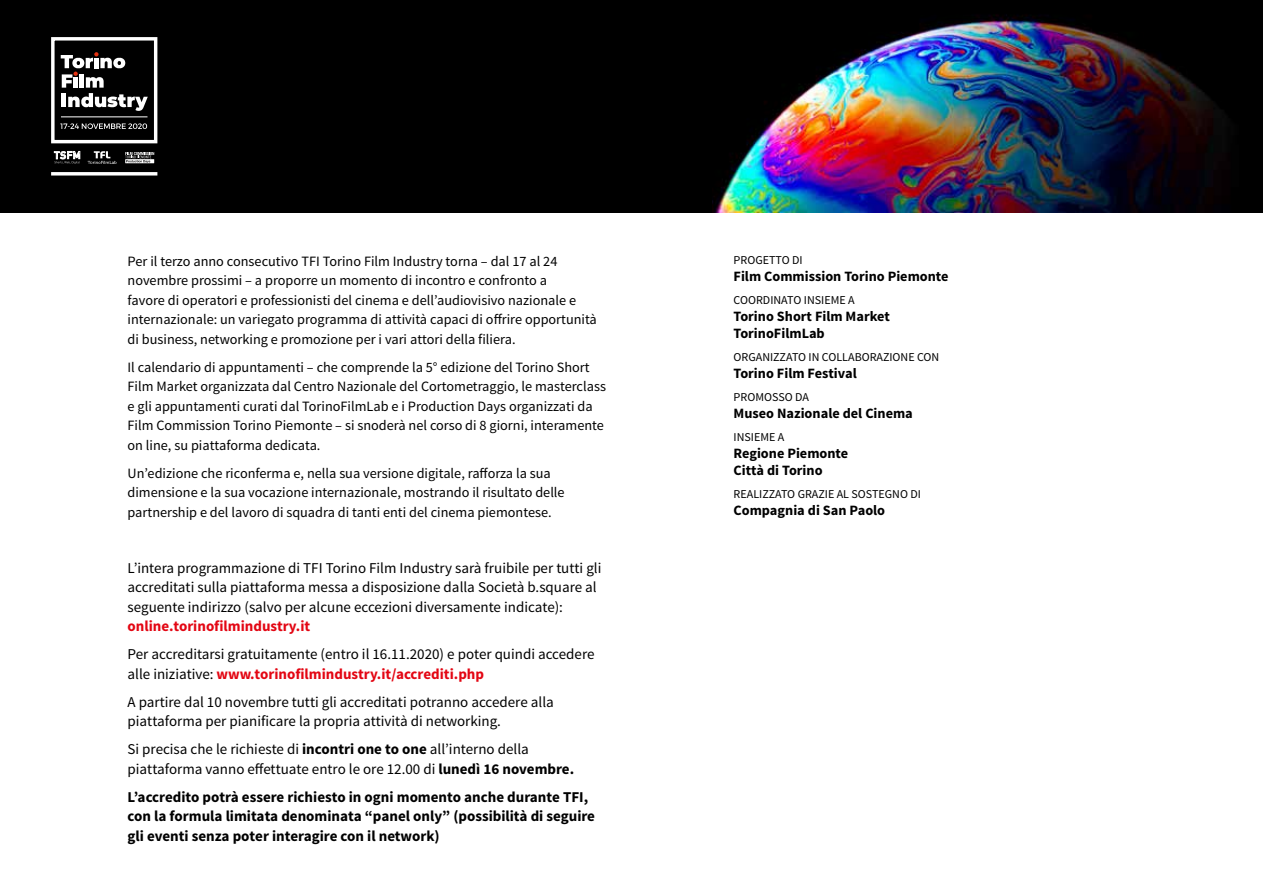
<style>
.page{position:relative;width:1263px;height:893px;background:#fff}
.page>*{position:absolute;margin:0;border:0;box-sizing:border-box;transform-origin:0 0}
.t1{font:15px/19.5px "Source Sans Pro";color:#000}
.t2{font:700 15px/19.5px "Source Sans Pro";color:#000}
.t3{font:700 15px "Source Sans Pro";color:#e30613}
.t4{font:14.25px/19.5px "Source Sans Pro";color:#000}
.t5{font:700 14.25px/17.1px "Source Sans Pro";color:#000}
.t6{font:12px "Source Sans Pro";color:#000}
.s1{font-weight:700;color:#e30613}
.s2{font-weight:700}
</style>
<div class="page">
<div style="left:0;top:0;width:1263px;height:213px;background:#000"></div>
<img style="left:712px;top:15px;width:512px;height:198px">
<hr style="left:61px;top:117px;width:86px;height:1px;background:#fff">
<svg style="left:61px;top:52px;width:87px;height:59px"></svg>
<div style="left:51px;top:37px;width:106px;height:106px;border:3px solid #fff"></div>
<svg style="left:51px;top:172px;width:106px;height:4px"></svg>
<svg style="left:125px;top:152px;width:29px;height:11px"></svg>
<svg style="left:54px;top:151px;width:26px;height:13px"></svg>
<svg style="left:88px;top:151px;width:28px;height:13px"></svg>
<svg style="left:60px;top:123px;width:87px;height:6px"></svg>
<p class="t4" style="left:128px;top:252px;width:471px">Per il terzo anno consecutivo TFI Torino Film Industry torna – dal 17 al 24 novembre prossimi – a proporre un momento di incontro e confronto a<br>favore di operatori e professionisti del cinema e dell’audiovisivo nazionale e internazionale: un variegato programma di attività capaci di offrire opportunità di business, networking e promozione per i vari attori della filiera.</p>
<p class="t4" style="left:128px;top:358px;width:480px">Il calendario di appuntamenti – che comprende la 5° edizione del Torino Short Film Market organizzata dal Centro Nazionale del Cortometraggio, le masterclass e gli appuntamenti curati dal TorinoFilmLab e i Production Days organizzati da Film Commission Torino Piemonte – si snoderà nel corso di 8 giorni, interamente on line, su piattaforma dedicata.</p>
<p class="t4" style="left:128px;top:464px;width:439px">Un’edizione che riconferma e, nella sua versione digitale, rafforza la sua dimensione e la sua vocazione internazionale, mostrando il risultato delle partnership e del lavoro di squadra di tanti enti del cinema piemontese.</p>
<p class="t1" style="left:128px;top:558px;width:475px">L’intera programmazione di TFI Torino Film Industry sarà fruibile per tutti gli accreditati sulla piattaforma messa a disposizione dalla Società b.square al seguente indirizzo (salvo per alcune eccezioni diversamente indicate):</p>
<p class="t3" style="left:128px;top:617px;width:184px">online.torinofilmindustry.it</p>
<p class="t1" style="left:128px;top:645px;width:468px">Per accreditarsi gratuitamente (entro il 16.11.2020) e poter quindi accedere alle iniziative: <span class="s1">www.torinofilmindustry.it/accrediti.php</span></p>
<p class="t1" style="left:128px;top:692px;width:428px">A partire dal 10 novembre tutti gli accreditati potranno accedere alla piattaforma per pianificare la propria attività di networking.</p>
<p class="t1" style="left:128px;top:740px;width:448px">Si precisa che le richieste di <span class="s2">incontri one to one</span> all’interno della piattaforma vanno effettuate entro le ore 12.00 di <span class="s2">lunedì 16 novembre.</span></p>
<p class="t2" style="left:128px;top:788px;width:469px">L’accredito potrà essere richiesto in ogni momento anche durante TFI, con la formula limitata denominata “panel only” (possibilità di seguire gli eventi senza poter interagire con il network)</p>
<p class="t6" style="left:733px;top:253px;width:71px">PROGETTO DI</p>
<p class="t5" style="left:733px;top:268px;width:217px">Film Commission Torino Piemonte</p>
<p class="t6" style="left:733px;top:293px;width:123px">COORDINATO INSIEME A</p>
<p class="t5" style="left:733px;top:308px;width:158px">Torino Short Film Market<br>TorinoFilmLab</p>
<p class="t6" style="left:733px;top:350px;width:207px">ORGANIZZATO IN COLLABORAZIONE CON</p>
<p class="t5" style="left:733px;top:366px;width:125px">Torino Film Festival</p>
<p class="t6" style="left:733px;top:390px;width:77px">PROMOSSO DA</p>
<p class="t5" style="left:733px;top:406px;width:181px">Museo Nazionale del Cinema</p>
<p class="t6" style="left:733px;top:430px;width:52px">INSIEME A</p>
<p class="t5" style="left:733px;top:446px;width:116px">Regione Piemonte<br>Città di Torino</p>
<p class="t6" style="left:733px;top:487px;width:189px">REALIZZATO GRAZIE AL SOSTEGNO DI</p>
<p class="t5" style="left:733px;top:503px;width:153px">Compagnia di San Paolo</p>
</div>
